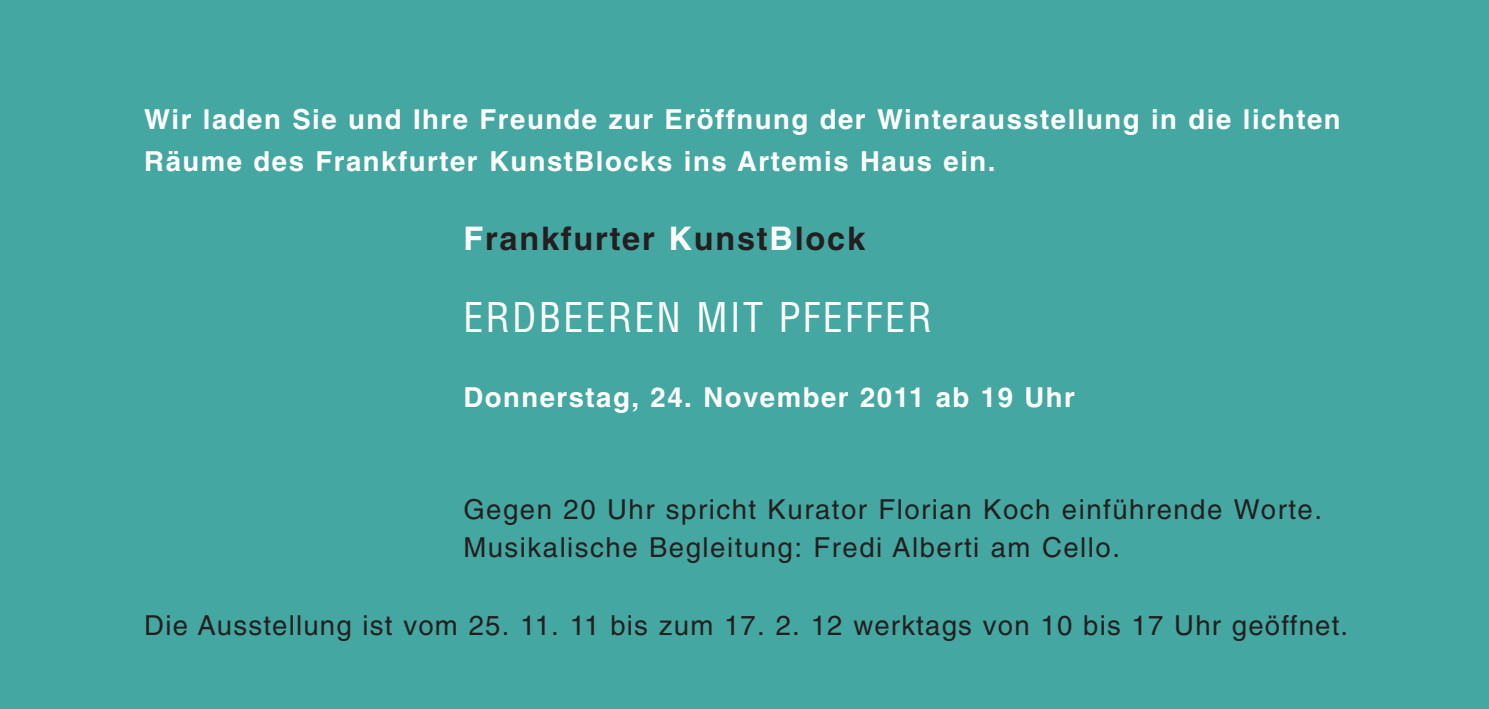
<style>
.page{position:relative;width:1489px;height:709px;background:#fff}
.page>*{position:absolute;margin:0;border:0;box-sizing:border-box;transform-origin:0 0}
.t1{font:condensed 40px "Helvetica";letter-spacing:.055em;color:#fff}
.t2{font:700 32.5px "Helvetica";letter-spacing:.055em;color:#231f20}
.t3{font:27.5px/37.5px "Helvetica";letter-spacing:.055em;color:#231f20}
.t4{font:700 27.5px/42.5px "Helvetica";letter-spacing:.055em;color:#fff}
.s1{color:#fff}
</style>
<div class="page">
<div style="left:0;top:0;width:1488px;height:709px;background:#45a7a2"></div>
<p class="t4" style="left:144px;top:101px;width:1197px">Wir laden Sie und Ihre Freunde zur Eröffnung der Winterausstellung in die lichten<br>Räume des Frankfurter KunstBlocks ins Artemis Haus ein.</p>
<p class="t2" style="left:463px;top:226px;width:403px"><span class="s1">F</span>rankfurter <span class="s1">K</span>unst<span class="s1">B</span>lock</p>
<h1 class="t1" style="left:463px;top:294px;width:470px">ERDBEEREN MIT PFEFFER</h1>
<p class="t4" style="left:463px;top:378px;width:613px">Donnerstag, 24. November 2011 ab 19 Uhr</p>
<p class="t3" style="left:463px;top:493px;width:860px">Gegen 20 Uhr spricht Kurator Florian Koch einführende Worte.<br>Musikalische Begleitung: Fredi Alberti am Cello.</p>
<p class="t3" style="left:144px;top:609px;width:1205px">Die Ausstellung ist vom 25. 11. 11 bis zum 17. 2. 12 werktags von 10 bis 17 Uhr geöffnet.</p>
</div>
